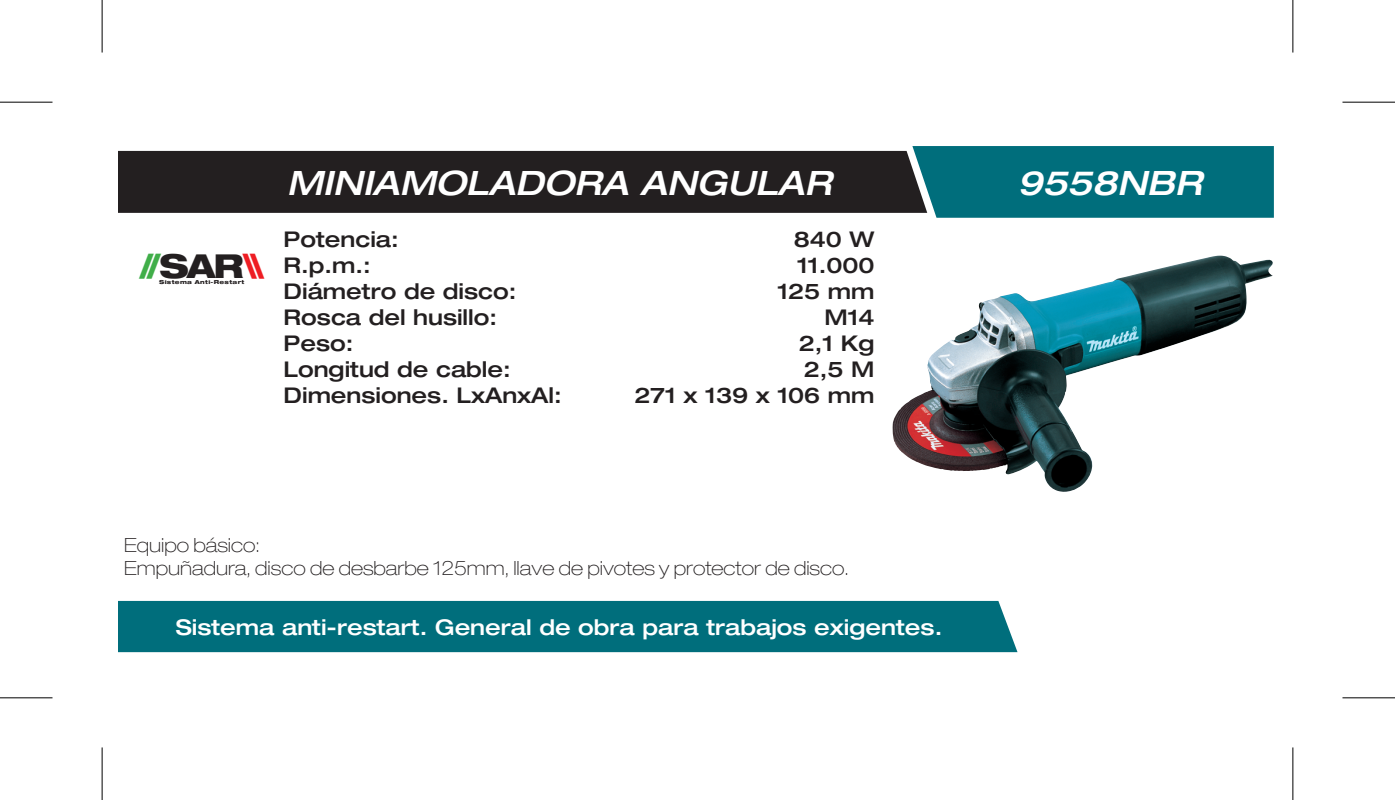
<style>
.page{position:relative;width:1395px;height:800px;background:#fff}
.page>*{position:absolute;margin:0;border:0;box-sizing:border-box;transform-origin:0 0}
.t1{font:italic 500 expanded 33.6px "Helvetica Neue";color:#fff}
.t2{font:800 expanded 32.9px "Helvetica Neue";color:#231f20}
.t3{font:500 expanded 21.7px "Helvetica Neue";color:#231f20}
.t4{font:500 expanded 21.7px "Helvetica Neue";color:#fff}
.t5{font:100 expanded 19.6px/23.4px "Helvetica Neue";color:#231f20}
.t6{font:800 expanded 5.6px "Helvetica Neue";letter-spacing:.05em;color:#231f20;scale:1.07 1}
.s1{color:#40ae49}
.s2{color:#ee1d23}
</style>
<div class="page">
<img style="left:892px;top:257px;width:319px;height:214px">
<div style="left:118px;top:601px;width:899px;height:51px;background:#006e7c"></div>
<div style="left:912px;top:146px;width:362px;height:72px;background:#006e7c"></div>
<div style="left:118px;top:151px;width:809px;height:62px;background:#231f20"></div>
<svg style="left:0;top:101px;width:52px;height:1px"></svg>
<svg style="left:1342px;top:101px;width:53px;height:1px"></svg>
<svg style="left:0;top:698px;width:52px;height:1px"></svg>
<svg style="left:1342px;top:698px;width:53px;height:1px"></svg>
<svg style="left:101px;top:0;width:1px;height:53px"></svg>
<svg style="left:101px;top:747px;width:1px;height:52px"></svg>
<svg style="left:1293px;top:0;width:1px;height:53px"></svg>
<svg style="left:1293px;top:747px;width:1px;height:52px"></svg>
<hr style="left:0;top:102px;width:52px;height:1px;background:#000">
<hr style="left:1342px;top:102px;width:53px;height:1px;background:#000">
<hr style="left:0;top:697px;width:52px;height:1px;background:#000">
<hr style="left:1342px;top:697px;width:53px;height:1px;background:#000">
<hr style="left:102px;top:0;width:1px;height:53px;background:#000">
<hr style="left:102px;top:747px;width:1px;height:52px;background:#000">
<hr style="left:1292px;top:0;width:1px;height:53px;background:#000">
<hr style="left:1292px;top:747px;width:1px;height:52px;background:#000">
<p class="t2" style="left:139px;top:245px;width:127px"><span class="s1">//</span>SAR<span class="s2">\\</span></p>
<p class="t6" style="left:159px;top:278px;width:81px">Sistema Anti-Restart</p>
<p class="t1" style="left:287px;top:162px;width:546px">MINIAMOLADORA ANGULAR</p>
<p class="t1" style="left:1017px;top:162px;width:186px">9558NBR</p>
<p class="t3" style="left:284px;top:225px;width:117px">Potencia:</p>
<p class="t3" style="left:794px;top:225px;width:82px">840 W</p>
<p class="t3" style="left:284px;top:251px;width:89px">R.p.m.:</p>
<p class="t3" style="left:797px;top:251px;width:79px">11.000</p>
<p class="t3" style="left:284px;top:277px;width:234px">Diámetro de disco:</p>
<p class="t3" style="left:777px;top:277px;width:99px">125 mm</p>
<p class="t3" style="left:284px;top:303px;width:215px">Rosca del husillo:</p>
<p class="t3" style="left:824px;top:303px;width:52px">M14</p>
<p class="t3" style="left:284px;top:329px;width:71px">Peso:</p>
<p class="t3" style="left:799px;top:329px;width:77px">2,1 Kg</p>
<p class="t3" style="left:284px;top:355px;width:229px">Longitud de cable:</p>
<p class="t3" style="left:804px;top:355px;width:72px">2,5 M</p>
<p class="t3" style="left:284px;top:381px;width:280px">Dimensiones. LxAnxAl:</p>
<p class="t3" style="left:634px;top:381px;width:241px">271 x 139 x 106 mm</p>
<p class="t5" style="left:124px;top:533px;width:726px">Equipo básico:<br>Empuñadura, disco de desbarbe 125mm, llave de pivotes y protector de disco.</p>
<p class="t4" style="left:176px;top:613px;width:768px">Sistema anti-restart. General de obra para trabajos exigentes.</p>
</div>
